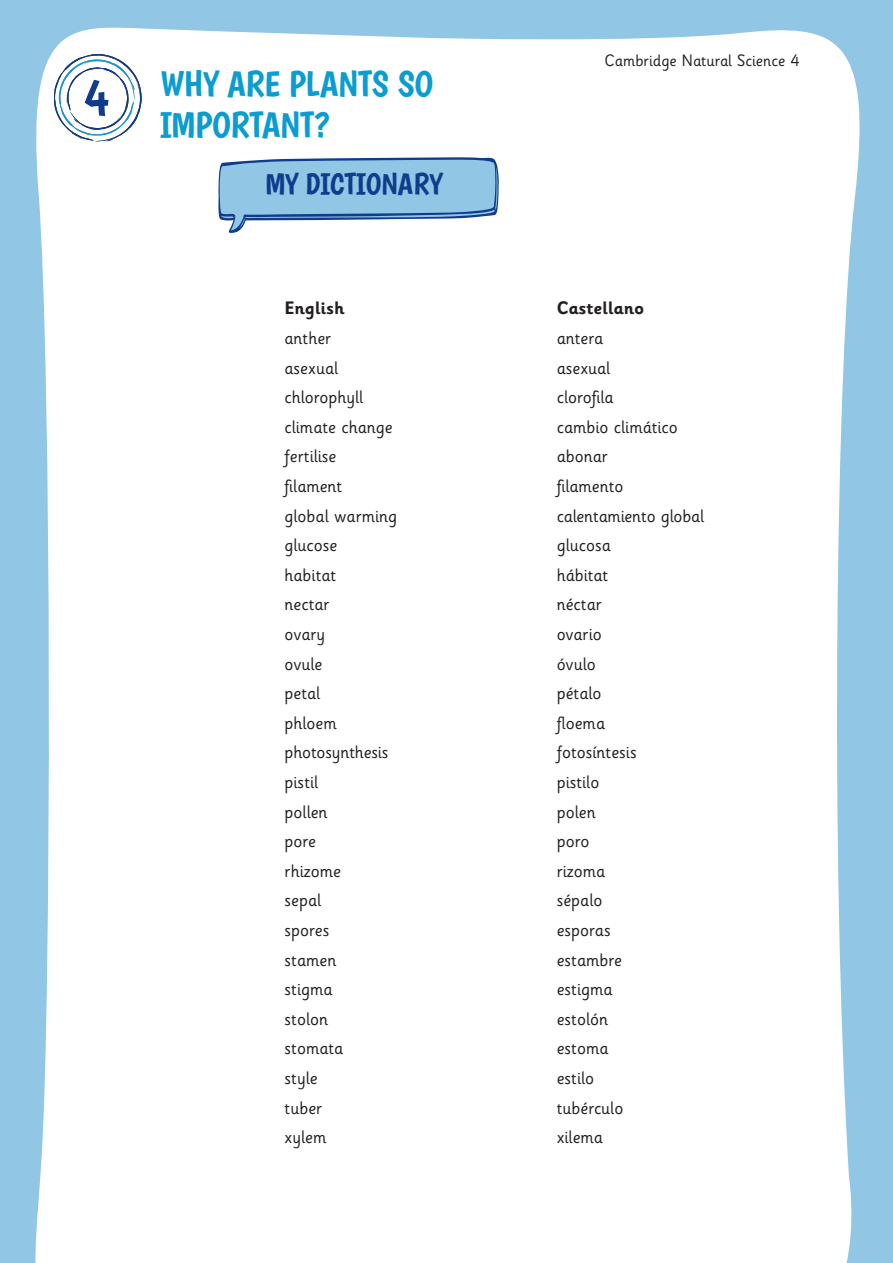
<style>
.page{position:relative;width:893px;height:1263px;background:#91c6e5}
.page>*{position:absolute;margin:0;border:0;box-sizing:border-box;transform-origin:0 0}
.t1{font:36px/41.4px "Boogaloo Regular infant CUP";letter-spacing:-.005em;color:#0c9dd0}
.t2{font:30px "Boogaloo Regular infant CUP";color:#103c8b}
.t3{font:18px "Sassoon Infant Std";color:#231f20}
.t4{font:700 18px "Sassoon Infant Std";color:#231f20}
.t5{font:16.5px "Sassoon Infant Std";color:#231f20}
</style>
<div class="page">
<div style="left:35px;top:27px;width:825px;height:1236px;background:#fff"></div>
<svg style="left:218px;top:157px;width:282px;height:77px"></svg>
<svg style="left:54px;top:54px;width:88px;height:88px;background:#dce5ed"></svg>
<h1 class="t1" style="left:160px;top:63px;width:275px">WHY ARE PLANTS SO<br>IMPORTANT?</h1>
<h2 class="t2" style="left:265px;top:166px;width:179px">MY DICTIONARY</h2>
<p class="t5" style="left:605px;top:50px;width:196px">Cambridge Natural Science 4</p>
<p class="t4" style="left:285px;top:297px;width:61px">English</p>
<p class="t4" style="left:557px;top:297px;width:89px">Castellano</p>
<p class="t3" style="left:285px;top:327px;width:48px">anther</p>
<p class="t3" style="left:557px;top:327px;width:48px">antera</p>
<p class="t3" style="left:285px;top:357px;width:55px">asexual</p>
<p class="t3" style="left:557px;top:357px;width:55px">asexual</p>
<p class="t3" style="left:285px;top:386px;width:80px">chlorophyll</p>
<p class="t3" style="left:557px;top:386px;width:58px">clorofila</p>
<p class="t3" style="left:285px;top:416px;width:110px">climate change</p>
<p class="t3" style="left:557px;top:416px;width:123px">cambio climático</p>
<p class="t3" style="left:285px;top:445px;width:53px">fertilise</p>
<p class="t3" style="left:557px;top:445px;width:53px">abonar</p>
<p class="t3" style="left:285px;top:475px;width:59px">filament</p>
<p class="t3" style="left:557px;top:475px;width:68px">filamento</p>
<p class="t3" style="left:285px;top:505px;width:114px">global warming</p>
<p class="t3" style="left:557px;top:505px;width:149px">calentamiento global</p>
<p class="t3" style="left:285px;top:534px;width:54px">glucose</p>
<p class="t3" style="left:557px;top:534px;width:56px">glucosa</p>
<p class="t3" style="left:285px;top:564px;width:53px">habitat</p>
<p class="t3" style="left:557px;top:564px;width:53px">hábitat</p>
<p class="t3" style="left:285px;top:593px;width:47px">nectar</p>
<p class="t3" style="left:557px;top:593px;width:47px">néctar</p>
<p class="t3" style="left:285px;top:623px;width:42px">ovary</p>
<p class="t3" style="left:557px;top:623px;width:46px">ovario</p>
<p class="t3" style="left:285px;top:653px;width:39px">ovule</p>
<p class="t3" style="left:557px;top:653px;width:41px">óvulo</p>
<p class="t3" style="left:285px;top:682px;width:37px">petal</p>
<p class="t3" style="left:557px;top:682px;width:46px">pétalo</p>
<p class="t3" style="left:285px;top:712px;width:54px">phloem</p>
<p class="t3" style="left:557px;top:712px;width:50px">floema</p>
<p class="t3" style="left:285px;top:741px;width:105px">photosynthesis</p>
<p class="t3" style="left:557px;top:741px;width:81px">fotosíntesis</p>
<p class="t3" style="left:285px;top:771px;width:35px">pistil</p>
<p class="t3" style="left:557px;top:771px;width:44px">pistilo</p>
<p class="t3" style="left:285px;top:801px;width:45px">pollen</p>
<p class="t3" style="left:557px;top:801px;width:40px">polen</p>
<p class="t3" style="left:285px;top:830px;width:33px">pore</p>
<p class="t3" style="left:557px;top:830px;width:34px">poro</p>
<p class="t3" style="left:285px;top:860px;width:58px">rhizome</p>
<p class="t3" style="left:557px;top:860px;width:50px">rizoma</p>
<p class="t3" style="left:285px;top:889px;width:38px">sepal</p>
<p class="t3" style="left:557px;top:889px;width:47px">sépalo</p>
<p class="t3" style="left:285px;top:919px;width:46px">spores</p>
<p class="t3" style="left:557px;top:919px;width:55px">esporas</p>
<p class="t3" style="left:285px;top:948px;width:53px">stamen</p>
<p class="t3" style="left:557px;top:948px;width:67px">estambre</p>
<p class="t3" style="left:285px;top:978px;width:49px">stigma</p>
<p class="t3" style="left:557px;top:978px;width:57px">estigma</p>
<p class="t3" style="left:285px;top:1008px;width:45px">stolon</p>
<p class="t3" style="left:557px;top:1008px;width:53px">estolón</p>
<p class="t3" style="left:285px;top:1037px;width:60px">stomata</p>
<p class="t3" style="left:557px;top:1037px;width:53px">estoma</p>
<p class="t3" style="left:285px;top:1067px;width:35px">style</p>
<p class="t3" style="left:557px;top:1067px;width:39px">estilo</p>
<p class="t3" style="left:285px;top:1096px;width:39px">tuber</p>
<p class="t3" style="left:557px;top:1096px;width:68px">tubérculo</p>
<p class="t3" style="left:285px;top:1126px;width:43px">xylem</p>
<p class="t3" style="left:557px;top:1126px;width:48px">xilema</p>
</div>
